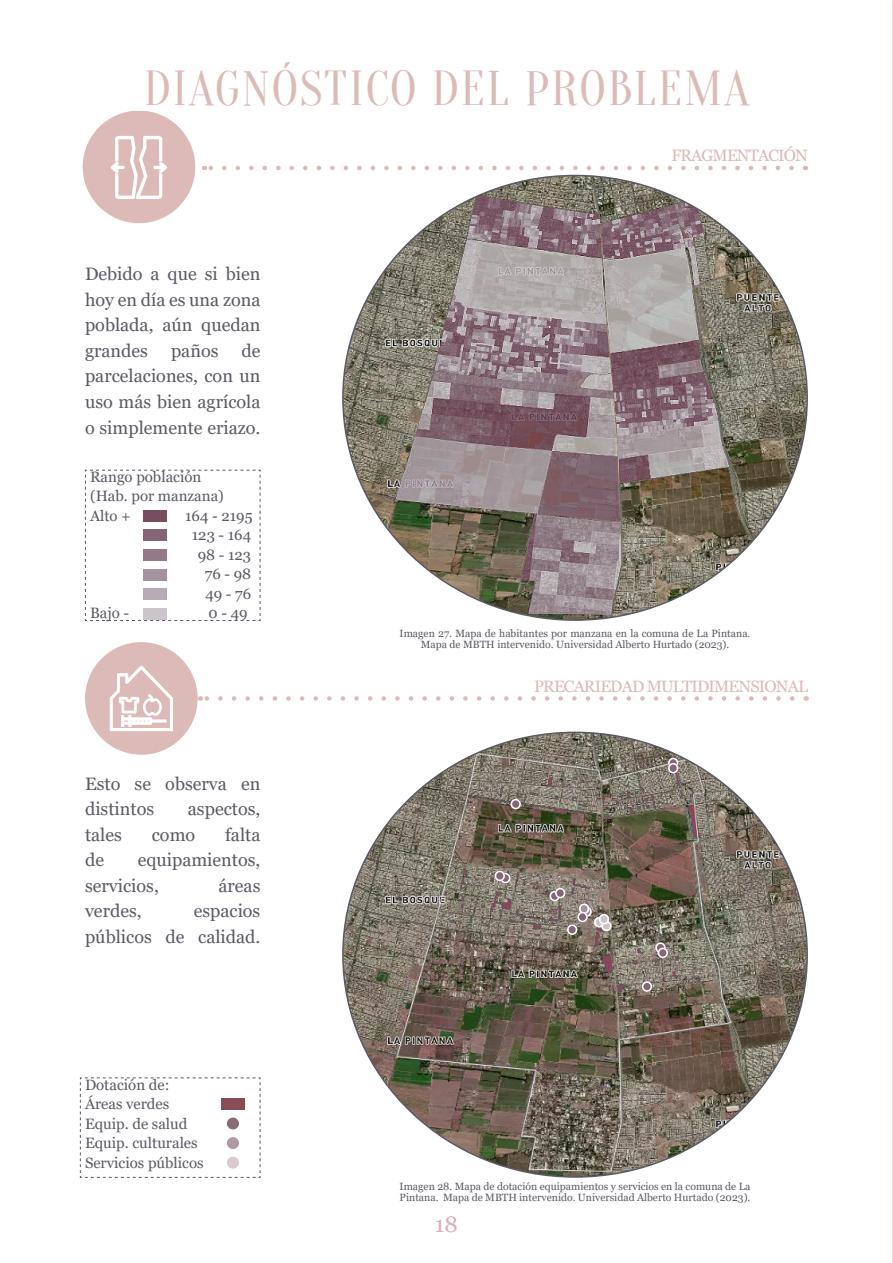
<style>
.page{position:relative;width:893px;height:1263px;background:#fff}
.page>*{position:absolute;margin:0;border:0;box-sizing:border-box;transform-origin:0 0}
.t1{font:48px "Oranienbaum";letter-spacing:.04em;color:#dbbab7}
.t2{font:22.5px "Georgia";color:#dbabb7}
.t3{font:18px/25.5px "Georgia";color:#595a64}
.t4{font:16.5px "Georgia";letter-spacing:-.05em;color:#dbbab7}
.t5{font:15px "Georgia";color:#595a64}
.t6{font:10.5px/10.5px "Georgia";color:#595a64;text-align:center}
</style>
<div class="page">
<svg style="left:80px;top:1077px;width:181px;height:101px"></svg>
<div style="left:221px;top:1098px;width:24px;height:12px;background:#8a4c57"></div>
<div style="left:83px;top:111px;width:112px;height:112px;background:#dbbab7;border-radius:50%"></div>
<svg style="left:109px;top:136px;width:60px;height:86px"></svg>
<div style="left:85px;top:642px;width:113px;height:113px;background:#dbbab7;border-radius:50%"></div>
<svg style="left:109px;top:665px;width:64px;height:66px"></svg>
<svg style="left:211px;top:166px;width:580px;height:4px"></svg>
<svg style="left:207px;top:696px;width:585px;height:5px"></svg>
<img style="left:343px;top:175px;width:464px;height:445px">
<svg style="left:85px;top:469px;width:176px;height:152px"></svg>
<div style="left:143px;top:510px;width:24px;height:12px;background:#784d60"></div>
<div style="left:143px;top:529px;width:24px;height:12px;background:#856475"></div>
<div style="left:143px;top:549px;width:24px;height:12px;background:#947988"></div>
<div style="left:143px;top:568px;width:24px;height:12px;background:#a4929e"></div>
<div style="left:143px;top:588px;width:24px;height:12px;background:#b7abb5"></div>
<div style="left:143px;top:608px;width:24px;height:12px;background:#cbc4cb"></div>
<img style="left:343px;top:732px;width:464px;height:445px">
<svg style="left:655px;top:942px;width:13px;height:16px"></svg>
<svg style="left:642px;top:981px;width:10px;height:11px"></svg>
<svg style="left:549px;top:888px;width:63px;height:47px;background:#978b85"></svg>
<svg style="left:495px;top:871px;width:16px;height:12px"></svg>
<svg style="left:511px;top:799px;width:10px;height:10px"></svg>
<svg style="left:668px;top:758px;width:10px;height:15px"></svg>
<div style="left:227px;top:1117px;width:12px;height:12px;background:#8c6a78;border-radius:50%"></div>
<div style="left:227px;top:1137px;width:12px;height:12px;background:#b098a5;border-radius:50%"></div>
<div style="left:227px;top:1157px;width:12px;height:11px;background:#dac9cf;border-radius:50%"></div>
<hr style="left:892px;top:0;width:1px;height:1263px;background:#dbbab7">
<p class="t1" style="left:144px;top:62px;width:607px">DIAGNÓSTICO DEL PROBLEMA</p>
<p class="t3" style="left:85px;top:262px;width:177px;text-align:justify">Debido a que si bien hoy en día es una zona poblada, aún quedan grandes</p>
<p class="t3" style="left:85px;top:338px;width:177px;text-align:justify;text-indent:156px">de parcelaciones, con un uso más bien agrícola o simplemente eriazo.</p>
<p class="t3" style="left:171px;top:338px;width:49px">paños</p>
<p class="t5" style="left:90px;top:468px;width:113px">Rango población</p>
<p class="t5" style="left:90px;top:487px;width:135px">(Hab. por manzana)</p>
<p class="t5" style="left:90px;top:507px;width:42px">Alto +</p>
<p class="t5" style="left:185px;top:507px;width:69px">164 - 2195</p>
<p class="t5" style="left:192px;top:526px;width:61px">123 - 164</p>
<p class="t5" style="left:198px;top:546px;width:55px">98 - 123</p>
<p class="t5" style="left:205px;top:565px;width:48px">76 - 98</p>
<p class="t5" style="left:205px;top:585px;width:47px">49 - 76</p>
<p class="t5" style="left:90px;top:604px;width:41px">Bajo -</p>
<p class="t5" style="left:209px;top:604px;width:41px">0 - 49</p>
<p class="t3" style="left:85px;top:771px;width:177px">Esto se observa en distintos</p>
<p class="t3" style="left:188px;top:796px;width:74px">aspectos,</p>
<p class="t3" style="left:85px;top:822px;width:38px">tales</p>
<p class="t3" style="left:152px;top:822px;width:45px">como</p>
<p class="t3" style="left:225px;top:822px;width:37px">falta</p>
<p class="t3" style="left:85px;top:847px;width:21px">de</p>
<p class="t3" style="left:85px;top:847px;width:177px;text-indent:53px">equipamientos, servicios,</p>
<p class="t3" style="left:218px;top:873px;width:43px">áreas</p>
<p class="t3" style="left:85px;top:898px;width:58px">verdes,</p>
<p class="t3" style="left:85px;top:898px;width:177px;text-align:right">espacios<br>públicos de calidad.</p>
<p class="t5" style="left:85px;top:1075px;width:86px">Dotación de:</p>
<p class="t5" style="left:85px;top:1095px;width:86px">Áreas verdes</p>
<p class="t5" style="left:85px;top:1114px;width:104px">Equip. de salud</p>
<p class="t5" style="left:85px;top:1134px;width:114px">Equip. culturales</p>
<p class="t5" style="left:85px;top:1153px;width:120px">Servicios públicos</p>
<p class="t4" style="left:671px;top:146px;width:138px">FRAGMENTACIÓN</p>
<p class="t6" style="left:400px;top:629px;width:352px">Imagen 27. Mapa de habitantes por manzana en la comuna de La Pintana.<br>Mapa de MBTH intervenido. Universidad Alberto Hurtado (2023).</p>
<p class="t4" style="left:534px;top:676px;width:275px">PRECARIEDAD MULTIDIMENSIONAL</p>
<p class="t6" style="left:400px;top:1181px;width:352px;text-align:left">Imagen 28. Mapa de dotación equipamientos y servicios en la comuna de La<br>Pintana. Mapa de MBTH intervenido. Universidad Alberto Hurtado (2023).</p>
<h2 class="t2" style="left:435px;top:1211px;width:25px">18</h2>
</div>
